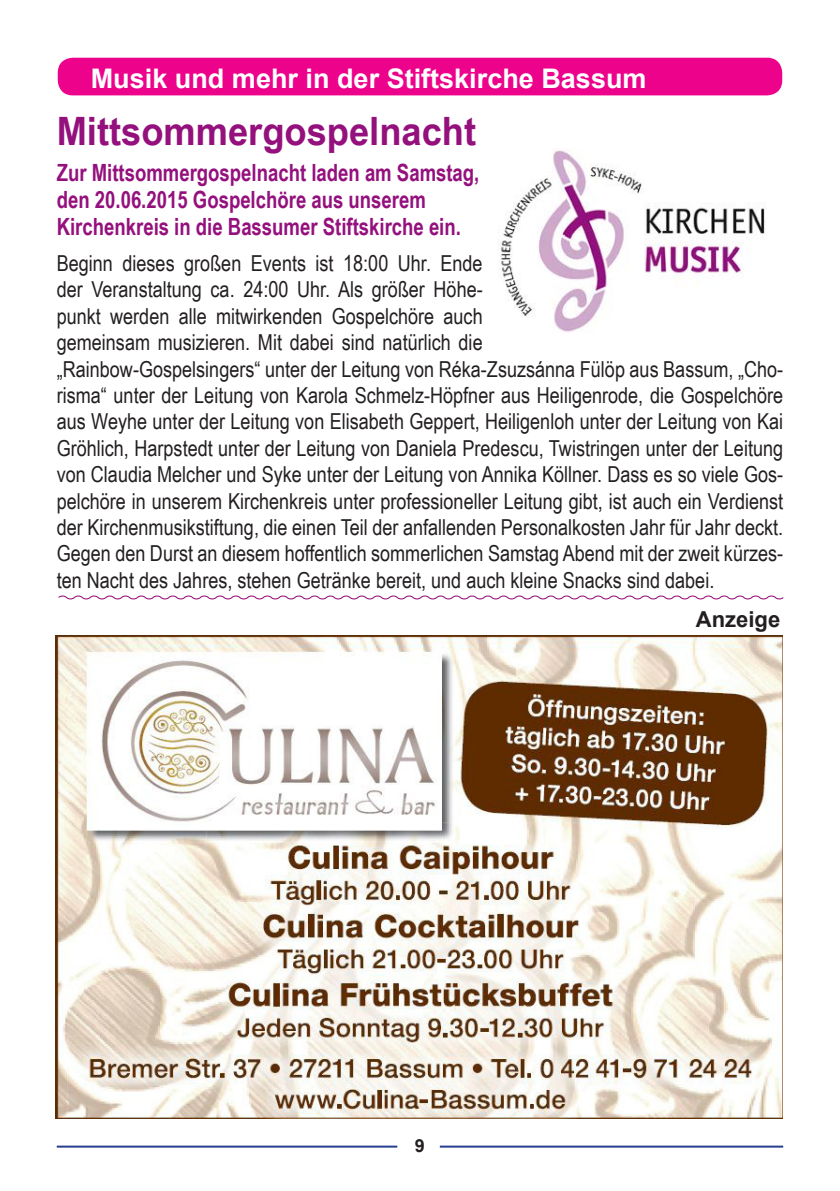
<style>
.page{position:relative;width:840px;height:1191px;background:#fff}
.page>*{position:absolute;margin:0;border:0;box-sizing:border-box;transform-origin:0 0}
.t1{font:700 39px "Arial Narrow";color:#94107d;scale:1.13 1}
.t2{font:700 27px "Arial";color:#fff}
.t3{font:700 23.8px/26.8px "Arial Narrow";color:#94107d;scale:.95 1}
.t4{font:22px/26.4px "Arial Narrow";color:#231f20}
.t5{font:700 22px "Arial";color:#231f20}
.t6{font:700 18px "Arial";color:#231f20}
</style>
<div class="page">
<hr style="left:57px;top:1145px;width:340px;height:2px;background:#253f8e">
<hr style="left:439px;top:1145px;width:343px;height:2px;background:#253f8e">
<div style="left:57px;top:57px;width:725px;height:39px;background:#ed028c;border-radius:16px"></div>
<div style="left:56px;top:56px;width:727px;height:41px;border:2px solid #fff;border-radius:16px"></div>
<img style="left:500px;top:150px;width:266px;height:182px">
<svg style="left:58px;top:595px;width:726px;height:5px"></svg>
<img style="left:55px;top:635px;width:726px;height:483px">
<p class="t2" style="left:91px;top:60px;width:557px">Musik und mehr in der Stiftskirche Bassum</p>
<p class="t1" style="left:57px;top:102px;width:372px">Mittsommergospelnacht</p>
<p class="t3" style="left:57px;top:158px;width:446px">Zur Mittsommergospelnacht laden am Samstag, den 20.06.2015 Gospelchöre aus unserem<br>Kirchenkreis in die Bassumer Stiftskirche ein.</p>
<p class="t4" style="left:57px;top:249px;width:727px">Beginn dieses großen Events ist 18:00 Uhr. Ende<br>der Veranstaltung ca. 24:00 Uhr. Als größer Höhe-<br>punkt werden alle mitwirkenden Gospelchöre auch<br>gemeinsam musizieren. Mit dabei sind natürlich die<br>„Rainbow-Gospelsingers“ unter der Leitung von Réka-Zsuzsánna Fülöp aus Bassum, „Cho&shy;risma“ unter der Leitung von Karola Schmelz-Höpfner aus Heiligenrode, die Gospelchöre aus Weyhe unter der Leitung von Elisabeth Geppert, Heiligenloh unter der Leitung von Kai Gröhlich, Harpstedt unter der Leitung von Daniela Predescu, Twistringen unter der Leitung von Claudia Melcher und Syke unter der Leitung von Annika Köllner. Dass es so viele Gos&shy;pelchöre in unserem Kirchenkreis unter professioneller Leitung gibt, ist auch ein Verdienst der Kirchenmusikstiftung, die einen Teil der anfallenden Personalkosten Jahr für Jahr deckt.<br>Gegen den Durst an diesem hoffentlich sommerlichen Samstag Abend mit der zweit kürzes&shy;ten Nacht des Jahres, stehen Getränke bereit, und auch kleine Snacks sind dabei.</p>
<p class="t5" style="left:695px;top:604px;width:86px">Anzeige</p>
<p class="t6" style="left:415px;top:1133px;width:12px">9</p>
</div>
